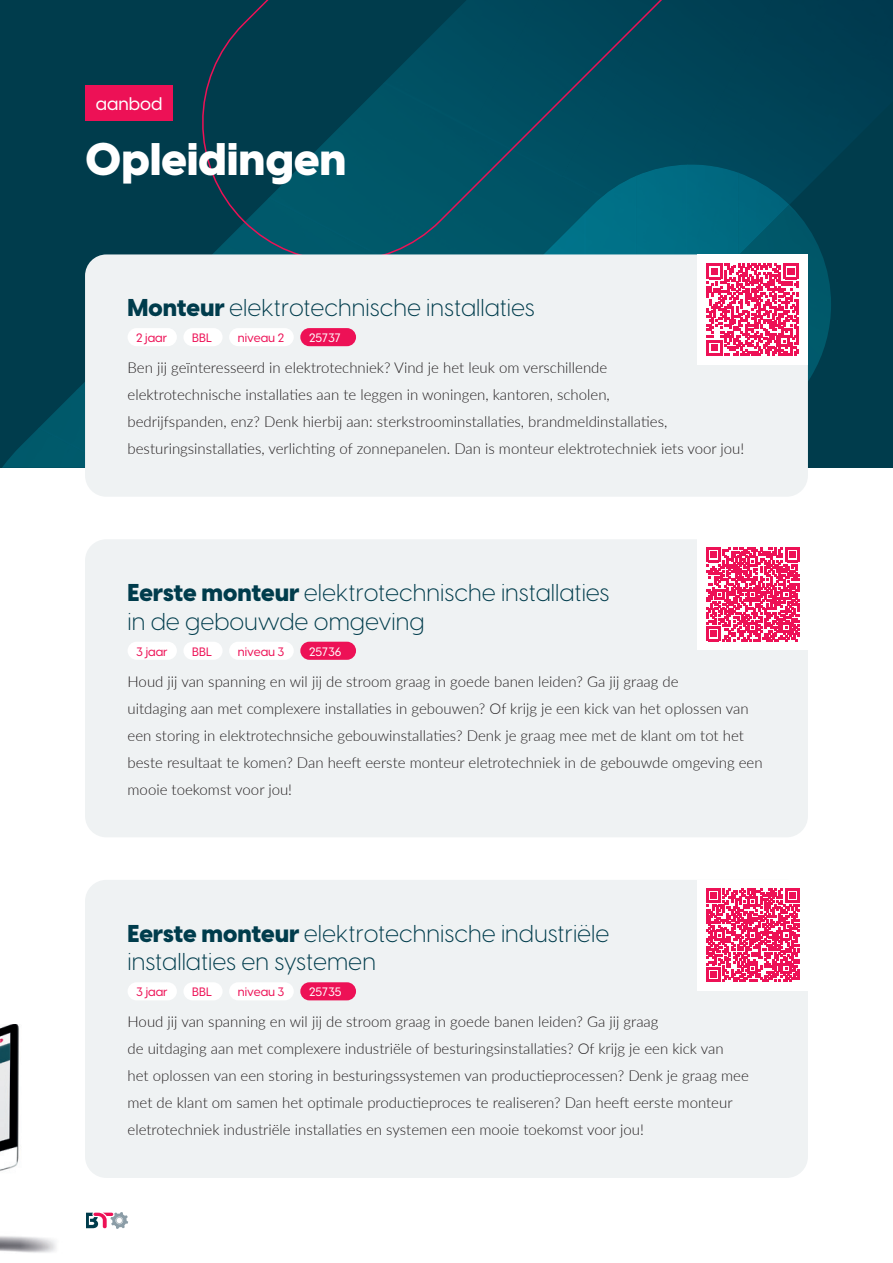
<style>
.page{position:relative;width:893px;height:1263px;background:#fff}
.page>*{position:absolute;margin:0;border:0;box-sizing:border-box;transform-origin:0 0}
.t1{font:800 45px "Visby CF";color:#fff}
.t2{font:300 24px/28.8px "Visby CF";color:#003c4c}
.t3{font:500 18px "Visby CF";color:#fff}
.t4{font:300 15px/27px "Lato";color:#231f20}
.t5{font:500 12px "Visby CF";color:#ed1156}
.t6{font:500 12px "Visby CF";color:#fff}
.s1{font-weight:800}
</style>
<div class="page">
<div style="left:0;top:0;width:893px;height:468px;background:#003c4c"></div>
<img style="left:39px;top:390px;width:46px;height:38px">
<img style="left:2px;top:428px;width:83px;height:40px">
<img style="left:808px;top:277px;width:23px;height:99px">
<svg style="left:202px;top:0;width:647px;height:277px"></svg>
<svg style="left:86px;top:1212px;width:42px;height:17px"></svg>
<img style="left:0;top:1024px;width:56px;height:229px">
<div style="left:85px;top:254px;width:723px;height:243px;background:#eff2f3;border-radius:21px"></div>
<div style="left:128px;top:328px;width:49px;height:18px;background:#fff;border-radius:9px"></div>
<div style="left:183px;top:328px;width:40px;height:18px;background:#fff;border-radius:9px"></div>
<div style="left:229px;top:328px;width:65px;height:18px;background:#fff;border-radius:9px"></div>
<div style="left:300px;top:328px;width:56px;height:18px;background:#ed1156;border-radius:9px"></div>
<div style="left:698px;top:254px;width:110px;height:111px;background:#fff"></div>
<svg style="left:707px;top:263px;width:92px;height:93px"></svg>
<div style="left:85px;top:539px;width:723px;height:298px;background:#eff2f3;border-radius:21px"></div>
<div style="left:128px;top:642px;width:49px;height:18px;background:#fff;border-radius:9px"></div>
<div style="left:183px;top:642px;width:40px;height:18px;background:#fff;border-radius:9px"></div>
<div style="left:229px;top:642px;width:65px;height:18px;background:#fff;border-radius:9px"></div>
<div style="left:300px;top:642px;width:56px;height:18px;background:#ed1156;border-radius:9px"></div>
<div style="left:698px;top:539px;width:110px;height:110px;background:#fff"></div>
<svg style="left:706px;top:548px;width:94px;height:93px"></svg>
<div style="left:85px;top:880px;width:723px;height:298px;background:#eff2f3;border-radius:21px"></div>
<div style="left:128px;top:982px;width:49px;height:18px;background:#fff;border-radius:9px"></div>
<div style="left:183px;top:982px;width:40px;height:18px;background:#fff;border-radius:9px"></div>
<div style="left:229px;top:982px;width:65px;height:18px;background:#fff;border-radius:9px"></div>
<div style="left:300px;top:982px;width:56px;height:18px;background:#ed1156;border-radius:9px"></div>
<div style="left:698px;top:880px;width:110px;height:110px;background:#fff"></div>
<svg style="left:706px;top:888px;width:94px;height:94px"></svg>
<div style="left:85px;top:85px;width:88px;height:36px;background:#ed1156"></div>
<p class="t3" style="left:96px;top:90px;width:68px">aanbod</p>
<h1 class="t1" style="left:85px;top:123px;width:263px">Opleidingen</h1>
<h2 class="t2" style="left:128px;top:293px;width:409px"><span class="s1">Monteur</span> elektrotechnische installaties</h2>
<p class="t5" style="left:136px;top:329px;width:33px">2 jaar</p>
<p class="t5" style="left:192px;top:329px;width:21px">BBL</p>
<p class="t5" style="left:238px;top:329px;width:48px">niveau 2</p>
<p class="t6" style="left:309px;top:329px;width:33px">25737</p>
<p class="t4" style="left:128px;top:354px;width:618px">Ben jij geïnteresseerd in elektrotechniek? Vind je het leuk om verschillende<br>elektrotechnische installaties aan te leggen in woningen, kantoren, scholen,<br>bedrijfspanden, enz? Denk hierbij aan: sterkstroominstallaties, brandmeldinstallaties, besturingsinstallaties, verlichting of zonnepanelen. Dan is monteur elektrotechniek iets voor jou!</p>
<h2 class="t2" style="left:128px;top:578px;width:484px"><span class="s1">Eerste monteur</span> elektrotechnische installaties in de gebouwde omgeving</h2>
<p class="t5" style="left:136px;top:642px;width:33px">3 jaar</p>
<p class="t5" style="left:192px;top:642px;width:21px">BBL</p>
<p class="t5" style="left:238px;top:642px;width:48px">niveau 3</p>
<p class="t6" style="left:309px;top:642px;width:34px">25736</p>
<p class="t4" style="left:128px;top:667px;width:637px">Houd jij van spanning en wil jij de stroom graag in goede banen leiden? Ga jij graag de<br>uitdaging aan met complexere installaties in gebouwen? Of krijg je een kick van het oplossen van een storing in elektrotechnsiche gebouwinstallaties? Denk je graag mee met de klant om tot het beste resultaat te komen? Dan heeft eerste monteur eletrotechniek in de gebouwde omgeving een mooie toekomst voor jou!</p>
<h2 class="t2" style="left:128px;top:919px;width:483px"><span class="s1">Eerste monteur</span> elektrotechnische industriële installaties en systemen</h2>
<p class="t5" style="left:136px;top:983px;width:33px">3 jaar</p>
<p class="t5" style="left:192px;top:983px;width:21px">BBL</p>
<p class="t5" style="left:238px;top:983px;width:48px">niveau 3</p>
<p class="t6" style="left:309px;top:983px;width:34px">25735</p>
<p class="t4" style="left:128px;top:1008px;width:623px">Houd jij van spanning en wil jij de stroom graag in goede banen leiden? Ga jij graag<br>de uitdaging aan met complexere industriële of besturingsinstallaties? Of krijg je een kick van<br>het oplossen van een storing in besturingssystemen van productieprocessen? Denk je graag mee met de klant om samen het optimale productieproces te realiseren? Dan heeft eerste monteur eletrotechniek industriële installaties en systemen een mooie toekomst voor jou!</p>
</div>
